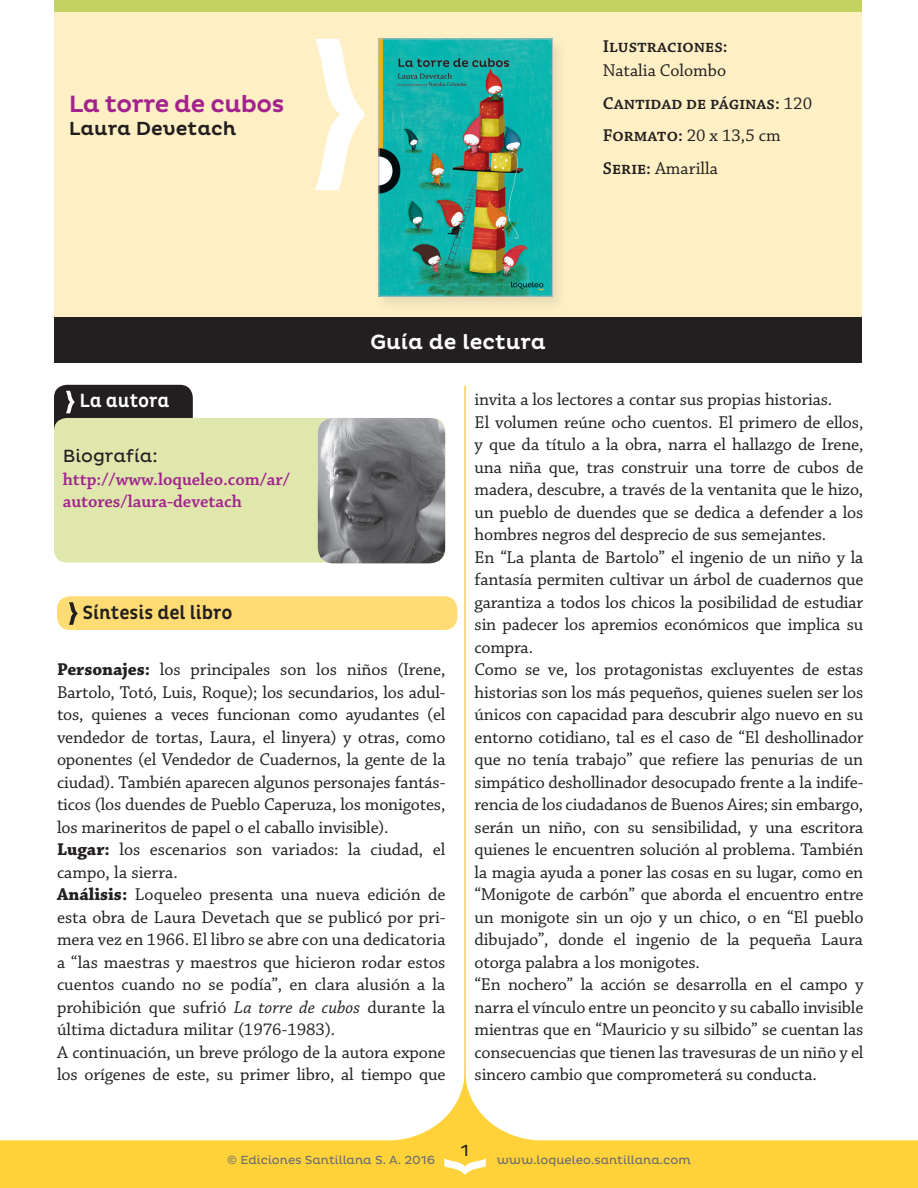
<style>
.page{position:relative;width:918px;height:1188px;background:#fff}
.page>*{position:absolute;margin:0;border:0;box-sizing:border-box;transform-origin:0 0}
.t1{font:500 24px "Pluto";letter-spacing:-.02em;color:#a2238e}
.t2{font:500 21px "Pluto";color:#fff}
.t3{font:500 19.5px "Pluto Cond";color:#231f20}
.t4{font:500 19.5px "Pluto Cond";color:#fff}
.t5{font:500 19.35px "Pluto";color:#231f20}
.t6{font:18px/22.5px "Chaparral Pro";letter-spacing:-.01em;color:#231f20}
.t7{font:600 18px/22.5px "Chaparral Pro";color:#a2238e}
.t8{font:600 18px "Chaparral Pro";color:#231f20}
.t9{font:18px "Pluto";color:#231f20}
.t10{font:16.5px "Pluto";color:#231f20}
.t11{font:12px "Pluto";color:#6c6d70}
.s1{font-weight:600}
.s2{font-weight:700}
.s3{font-style:italic}
</style>
<div class="page">
<div style="left:57px;top:596px;width:400px;height:34px;background:#ffdb73;border-radius:13px"></div>
<svg style="left:69px;top:602px;width:9px;height:23px"></svg>
<div style="left:54px;top:0;width:808px;height:325px;background:#fef0c4"></div>
<div style="left:375px;top:37px;width:191px;height:276px;background:#231f20;opacity:.1"></div>
<img style="left:381px;top:41px;width:170px;height:253px">
<div style="left:379px;top:39px;width:174px;height:257px;border:1px solid #bcbdc0"></div>
<svg style="left:315px;top:39px;width:50px;height:151px"></svg>
<div style="left:54px;top:317px;width:808px;height:45px;background:#231f20"></div>
<div style="left:54px;top:0;width:808px;height:11px;background:#c4d360"></div>
<svg style="left:0;top:1081px;width:918px;height:107px"></svg>
<hr style="left:464px;top:386px;width:2px;height:717px;background:#ffd239">
<svg style="left:444px;top:1159px;width:42px;height:16px"></svg>
<div style="left:54px;top:385px;width:139px;height:104px;background:#231f20;border-radius:13px"></div>
<svg style="left:66px;top:391px;width:9px;height:22px"></svg>
<div style="left:54px;top:418px;width:391px;height:145px;background:#dfe7ad;border-radius:13px"></div>
<img style="left:318px;top:418px;width:127px;height:145px">
<h1 class="t1" style="left:69px;top:90px;width:217px">La torre de cubos</h1>
<p class="t5" style="left:69px;top:118px;width:169px">Laura Devetach</p>
<p class="t8" style="left:603px;top:36px;width:126px">Ilustraciones:</p>
<p class="t6" style="left:603px;top:55px;width:211px;line-height:32.5px">Natalia Colombo<br><span class="s1">Cantidad de páginas:</span> 120<br><span class="s1">Formato:</span> 20 x 13,5 cm<br><span class="s1">Serie:</span> Amarilla</p>
<p class="t2" style="left:370px;top:330px;width:177px">Guía de lectura</p>
<p class="t4" style="left:80px;top:390px;width:91px">La autora</p>
<p class="t9" style="left:63px;top:446px;width:97px">Biografía:</p>
<p class="t7" style="left:63px;top:468px;width:229px">http://www.loqueleo.com/ar/ autores/laura-devetach</p>
<p class="t3" style="left:83px;top:601px;width:152px">Síntesis del libro</p>
<p class="t6" style="left:57px;top:659px;width:390px"><span class="s2">Personajes:</span> los principales son los niños (Irene, Bartolo, Totó, Luis, Roque); los secundarios, los adul&shy;tos, quienes a veces funcionan como ayudantes (el vendedor de tortas, Laura, el linyera) y otras, como oponentes (el Vendedor de Cuadernos, la gente de la ciudad). También aparecen algunos personajes fantás&shy;ticos (los duendes de Pueblo Caperuza, los monigotes, los marineritos de papel o el caballo invisible).<br><span class="s2">Lugar:</span> los escenarios son variados: la ciudad, el campo, la sierra.<br><span class="s2">Análisis:</span> Loqueleo presenta una nueva edición de esta obra de Laura Devetach que se publicó por pri&shy;mera vez en 1966. El libro se abre con una dedicatoria a “las maestras y maestros que hicieron rodar estos cuentos cuando no se podía”, en clara alusión a la prohibición que sufrió <span class="s3">La torre de cubos</span> durante la última dictadura militar (1976-1983).<br>A continuación, un breve prólogo de la autora expone los orígenes de este, su primer libro, al tiempo que</p>
<p class="t6" style="left:475px;top:389px;width:390px">invita a los lectores a contar sus propias historias.<br>El volumen reúne ocho cuentos. El primero de ellos, y que da título a la obra, narra el hallazgo de Irene, una niña que, tras construir una torre de cubos de madera, descubre, a través de la ventanita que le hizo, un pueblo de duendes que se dedica a defender a los hombres negros del desprecio de sus semejantes.<br>En “La planta de Bartolo” el ingenio de un niño y la fantasía permiten cultivar un árbol de cuadernos que garantiza a todos los chicos la posibilidad de estudiar sin padecer los apremios económicos que implica su compra.<br>Como se ve, los protagonistas excluyentes de estas historias son los más pequeños, quienes suelen ser los únicos con capacidad para descubrir algo nuevo en su entorno cotidiano, tal es el caso de “El deshollinador que no tenía trabajo” que refiere las penurias de un simpático deshollinador desocupado frente a la indife&shy;rencia de los ciudadanos de Buenos Aires; sin embargo, serán un niño, con su sensibilidad, y una escritora quienes le encuentren solución al problema. También la magia ayuda a poner las cosas en su lugar, como en “Monigote de carbón” que aborda el encuentro entre un monigote sin un ojo y un chico, o en “El pueblo dibujado”, donde el ingenio de la pequeña Laura otorga palabra a los monigotes.<br>“En nochero” la acción se desarrolla en el campo y narra el vínculo entre un peoncito y su caballo invisible mientras que en “Mauricio y su silbido” se cuentan las consecuencias que tienen las travesuras de un niño y el sincero cambio que comprometerá su conducta.</p>
<p class="t10" style="left:461px;top:1141px;width:10px">1</p>
<p class="t11" style="left:227px;top:1153px;width:210px">© Ediciones Santillana S. A. 2016</p>
<p class="t11" style="left:497px;top:1153px;width:196px">www.loqueleo.santillana.com</p>
</div>
